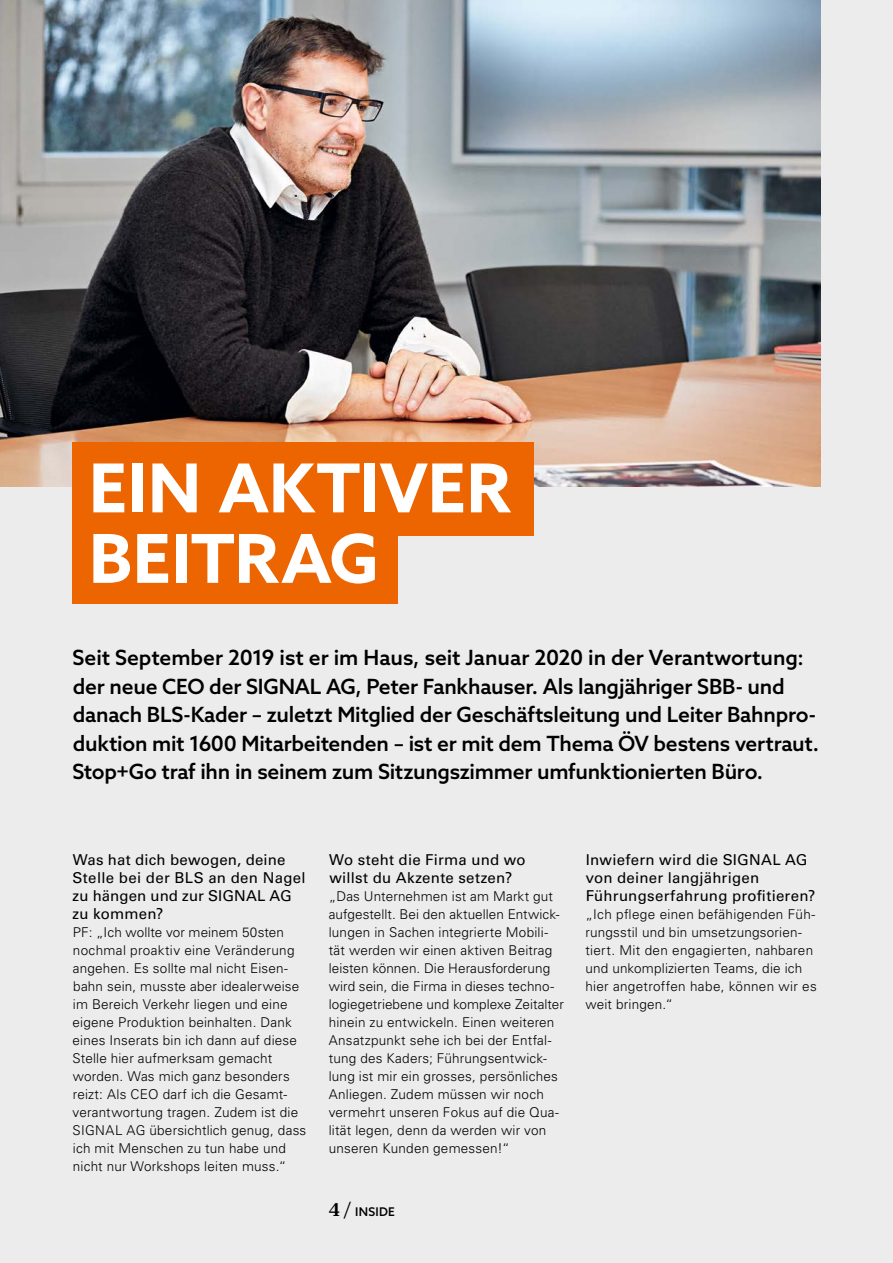
<style>
.page{position:relative;width:893px;height:1263px;background:#ececec}
.page>*{position:absolute;margin:0;border:0;box-sizing:border-box;transform-origin:0 0}
.t1{font:700 67.5px/70.5px "Azo Sans";letter-spacing:.005em;color:#fff}
.t2{font:500 21px/28.5px "Azo Sans";letter-spacing:-.01em;color:#000}
.t3{font:15px/18px "Univers LT Std";letter-spacing:.015em;color:#000}
.t4{font:300 13.5px/18px "Univers LT Std";letter-spacing:.015em;color:#000}
.t5{font:500 12px "Azo Sans";letter-spacing:.02em;color:#000}
.s1{font-family:"Farnham Headline";font-size:19.5px}
</style>
<div class="page">
<img style="left:0;top:0;width:821px;height:487px">
<div style="left:72px;top:511px;width:326px;height:93px;background:#ec6500"></div>
<div style="left:72px;top:442px;width:462px;height:93px;background:#ec6500"></div>
<h1 class="t1" style="left:89px;top:452px;width:423px">EIN AKTIVER<br>BEITRAG</h1>
<p class="t2" style="left:73px;top:643px;width:748px">Seit September 2019 ist er im Haus, seit Januar 2020 in der Verantwortung: der neue CEO der SIGNAL AG, Peter Fankhauser. Als langjähriger SBB- und danach BLS-Kader – zuletzt Mitglied der Geschäftsleitung und Leiter Bahnpro&shy;duktion mit 1600 Mitarbeitenden – ist er mit dem Thema ÖV bestens vertraut.<br>Stop+Go traf ihn in seinem zum Sitzungszimmer umfunktionierten Büro.</p>
<p class="t3" style="left:73px;top:851px;width:235px">Was hat dich bewogen, deine<br>Stelle bei der BLS an den Nagel zu hängen und zur SIGNAL AG zu kommen?</p>
<p class="t4" style="left:72px;top:923px;width:235px">PF: „Ich wollte vor meinem 50sten nochmal proaktiv eine Veränderung angehen. Es sollte mal nicht Eisen&shy;bahn sein, musste aber idealerweise im Bereich Verkehr liegen und eine eigene Produktion beinhalten. Dank eines Inserats bin ich dann auf diese Stelle hier aufmerksam gemacht worden. Was mich ganz besonders reizt: Als CEO darf ich die Gesamt&shy;verantwortung tragen. Zudem ist die SIGNAL AG übersichtlich genug, dass ich mit Menschen zu tun habe und nicht nur Workshops leiten muss.“</p>
<p class="t3" style="left:329px;top:851px;width:198px">Wo steht die Firma und wo willst du Akzente setzen?</p>
<p class="t4" style="left:329px;top:887px;width:237px">„Das Unternehmen ist am Markt gut aufgestellt. Bei den aktuellen Entwick&shy;lungen in Sachen integrierte Mobili&shy;tät werden wir einen aktiven Beitrag leisten können. Die Herausforderung wird sein, die Firma in dieses techno&shy;logiegetriebene und komplexe Zeitalter hinein zu entwickeln. Einen weiteren Ansatzpunkt sehe ich bei der Entfal&shy;tung des Kaders; Führungsentwick&shy;lung ist mir ein grosses, persönliches Anliegen. Zudem müssen wir noch vermehrt unseren Fokus auf die Qua&shy;lität legen, denn da werden wir von unseren Kunden gemessen!“</p>
<p class="t5" style="left:329px;top:1204px;width:67px"><span class="s1">4 /</span> INSIDE</p>
<p class="t3" style="left:586px;top:851px;width:231px">Inwiefern wird die SIGNAL AG von deiner langjährigen<br>Führungserfahrung profitieren?</p>
<p class="t4" style="left:585px;top:905px;width:233px">„Ich pflege einen befähigenden Füh&shy;rungsstil und bin umsetzungsorien&shy;tiert. Mit den engagierten, nahbaren und unkomplizierten Teams, die ich hier angetroffen habe, können wir es weit bringen.“</p>
</div>
